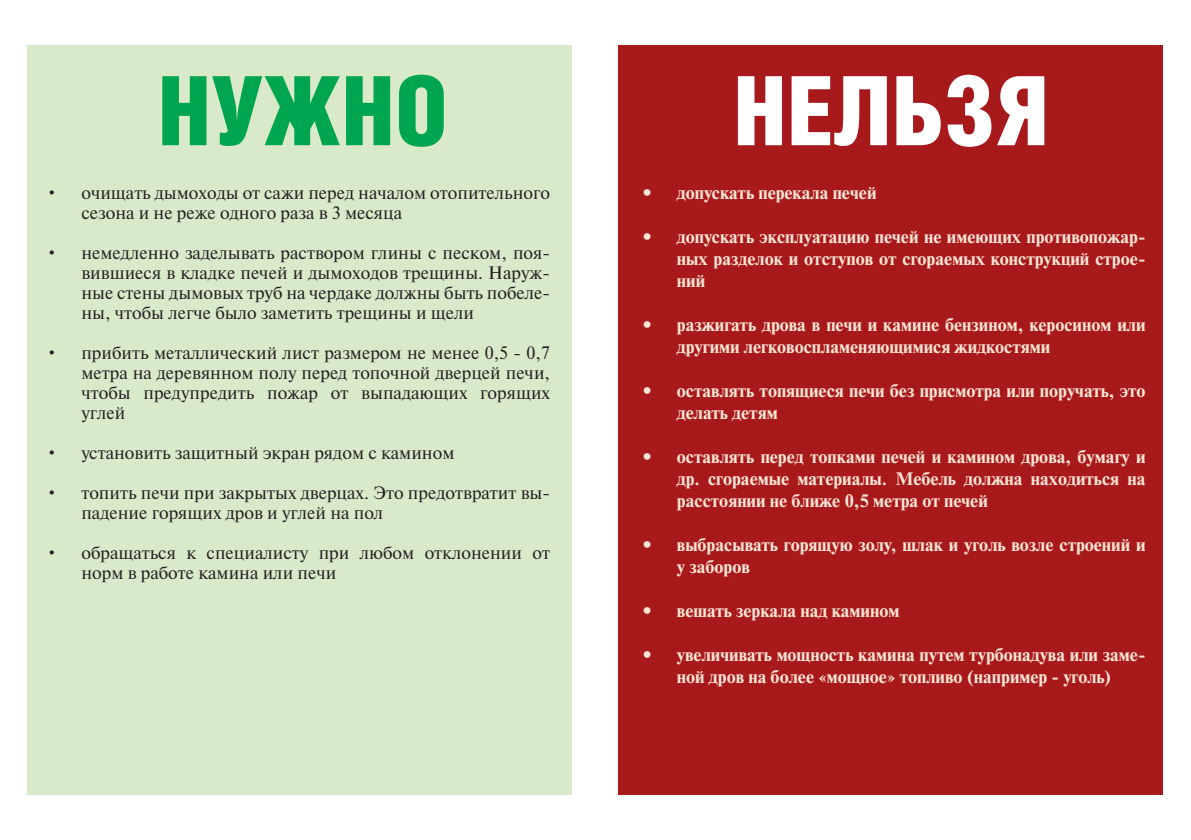
<style>
.page{position:relative;width:1191px;height:840px;background:#fff}
.page>*{position:absolute;margin:0;border:0;box-sizing:border-box;transform-origin:0 0}
.t1{font:900 96px "Helios Cond";color:#fff}
.t2{font:900 96px "Helios Cond";color:#00a54f}
.t3{font:700 18px/22px "Newton C";color:#fee5d6}
.t4{font:18px/20px "Newton C";color:#231f20}
</style>
<div class="page">
<div style="left:27px;top:45px;width:544px;height:749px;background:#d9eaca"></div>
<div style="left:618px;top:45px;width:544px;height:749px;background:#a8191c"></div>
<h1 class="t2" style="left:157px;top:56px;width:292px">НУЖНО</h1>
<h1 class="t1" style="left:733px;top:56px;width:317px">НЕЛЬЗЯ</h1>
<p class="t4" style="left:81px;top:183px;width:470px;text-indent:-36px">• очищать дымоходы от сажи перед началом отопительного сезона и не реже одного раза в 3 месяца</p>
<p class="t4" style="left:81px;top:243px;width:470px;text-align:justify;text-indent:-36px">• немедленно заделывать раствором глины с песком, поя&shy;вившиеся в кладке печей и дымоходов трещины. Наруж&shy;ные стены дымовых труб на чердаке должны быть побеле&shy;ны, чтобы легче было заметить трещины и щели</p>
<p class="t4" style="left:81px;top:343px;width:470px;text-align:justify;text-indent:-36px">• прибить металлический лист размером не менее 0,5 - 0,7 метра на деревянном полу перед топочной дверцей печи, чтобы предупредить пожар от выпадающих горящих углей</p>
<p class="t4" style="left:45px;top:443px;width:411px">• установить защитный экран рядом с камином</p>
<p class="t4" style="left:81px;top:483px;width:470px;text-indent:-36px">• топить печи при закрытых дверцах. Это предотвратит вы&shy;падение горящих дров и углей на пол</p>
<p class="t4" style="left:81px;top:543px;width:470px;text-indent:-36px">• обращаться к специалисту при любом отклонении от норм в работе камина или печи</p>
<p class="t3" style="left:641px;top:181px;width:237px">• допускать перекала печей</p>
<p class="t3" style="left:677px;top:225px;width:470px;text-align:justify;text-indent:-36px">• допускать эксплуатацию печей не имеющих противопожар&shy;ных разделок и отступов от сгораемых конструкций строе&shy;ний</p>
<p class="t3" style="left:677px;top:313px;width:470px;text-indent:-36px">• разжигать дрова в печи и камине бензином, керосином или другими легковоспламеняющимися жидкостями</p>
<p class="t3" style="left:677px;top:379px;width:470px;text-indent:-36px">• оставлять топящиеся печи без присмотра или поручать, это делать детям</p>
<p class="t3" style="left:677px;top:445px;width:470px;text-align:justify;text-indent:-36px">• оставлять перед топками печей и камином дрова, бумагу и др. сгораемые материалы. Мебель должна находиться на расстоянии не ближе 0,5 метра от печей</p>
<p class="t3" style="left:677px;top:533px;width:470px;text-indent:-36px">• выбрасывать горящую золу, шлак и уголь возле строений и у заборов</p>
<p class="t3" style="left:641px;top:599px;width:260px">• вешать зеркала над камином</p>
<p class="t3" style="left:641px;top:643px;width:506px;text-align:center">• увеличивать мощность камина путем турбонадува или заме&shy;ной дров на более «мощное» топливо (например - уголь)</p>
</div>
